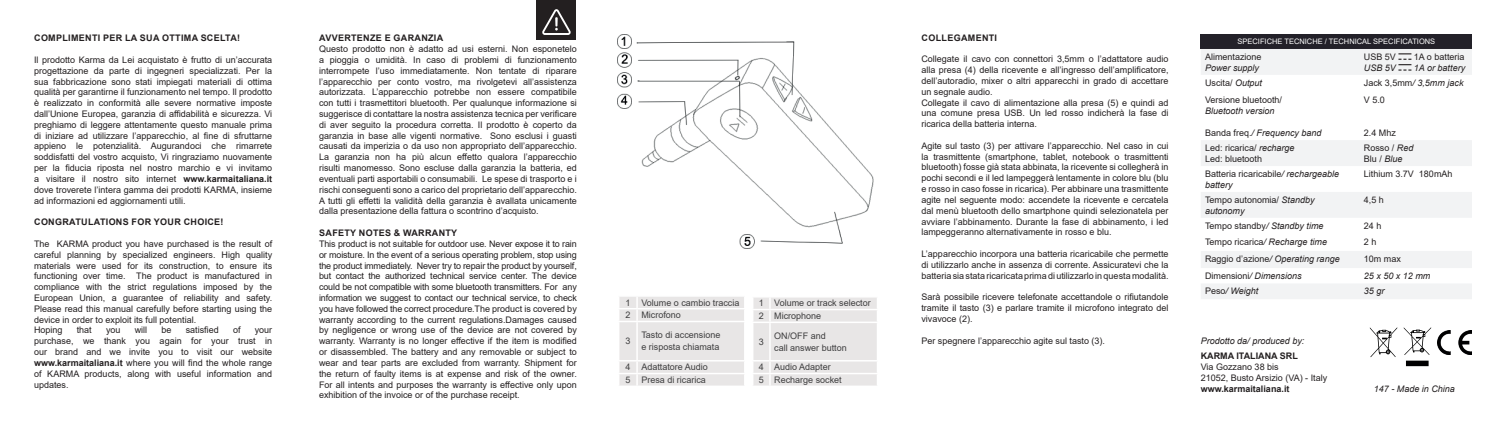
<style>
.page{position:relative;width:1489px;height:426px;background:#fff}
.page>*{position:absolute;margin:0;border:0;box-sizing:border-box;transform-origin:0 0}
.t1{font:9px/10.8px "Arial";color:#231f20;text-align:justify}
.t2{font:italic 9px "Arial";color:#231f20}
.t3{font:9px/12.8px "Arial";color:#3e3e3f}
.t4{font:700 9px "Arial";letter-spacing:.035em;color:#231f20}
.t5{font:700 9px "Arial";color:#231f20}
.t6{font:7.5px "Arial";color:#fff}
.s1{font-weight:700}
.s2{font-style:italic}
.s3{font-style:normal}
</style>
<div class="page">
<svg style="left:619px;top:297px;width:125px;height:89px;background:#e9e8e8"></svg>
<hr style="left:637px;top:385px;width:108px;height:1px;background:#fff">
<svg style="left:753px;top:297px;width:124px;height:89px;background:#eae8e8"></svg>
<hr style="left:770px;top:385px;width:108px;height:1px;background:#fff">
<img style="left:618px;top:34px;width:256px;height:214px">
<div style="left:1200px;top:34px;width:271px;height:15px;background:#232129"></div>
<svg style="left:1201px;top:49px;width:270px;height:250px"></svg>
<svg style="left:1201px;top:140px;width:270px;height:143px"></svg>
<svg style="left:1398px;top:53px;width:13px;height:17px"></svg>
<img style="left:1437px;top:330px;width:33px;height:24px">
<svg style="left:1369px;top:327px;width:27px;height:30px"></svg>
<svg style="left:1403px;top:327px;width:27px;height:38px"></svg>
<div style="left:536px;top:0;width:40px;height:40px;background:#231f20"></div>
<svg style="left:542px;top:9px;width:28px;height:26px"></svg>
<p class="t4" style="left:34px;top:32px;width:207px">COMPLIMENTI PER LA SUA OTTIMA SCELTA!</p>
<p class="t1" style="left:34px;top:54px;width:240px">Il prodotto Karma da Lei acquistato è frutto di un’accurata progettazione da parte di ingegneri specializzati. Per la sua fabbricazione sono stati impiegati materiali di ottima qualità per garantirne il funzionamento nel tempo. Il prodotto è realizzato in conformità alle severe normative imposte dall’Unione Europea, garanzia di affidabilità e sicurezza. Vi preghiamo di leggere attentamente questo manuale prima di iniziare ad utilizzare l’apparecchio, al fine di sfruttarne appieno le potenzialità. Augurandoci che rimarrete soddisfatti del vostro acquisto, Vi ringraziamo nuovamente per la fiducia riposta nel nostro marchio e vi invitamo a visitare il nostro sito internet <span class="s1">www.karmaitaliana.it </span>dove troverete l’intera gamma dei prodotti KARMA, insieme ad informazioni ed aggiornamenti utili.</p>
<p class="t4" style="left:34px;top:215px;width:191px">CONGRATULATIONS FOR YOUR CHOICE!</p>
<p class="t1" style="left:34px;top:238px;width:240px;text-align:left">The KARMA product you have purchased is the result of careful planning by specialized engineers. High quality materials were used for its construction, to ensure its functioning over time. The product is manufactured in compliance with the strict regulations imposed by the European Union, a guarantee of reliability and safety.<br>Please read this manual carefully before starting using the device in order to exploit its full potential.<br>Hoping</p>
<p class="t1" style="left:77px;top:324px;width:17px">that</p>
<p class="t1" style="left:106px;top:324px;width:16px">you</p>
<p class="t1" style="left:135px;top:324px;width:14px">will</p>
<p class="t1" style="left:161px;top:324px;width:12px">be</p>
<p class="t1" style="left:186px;top:324px;width:35px">satisfied</p>
<p class="t1" style="left:233px;top:324px;width:9px">of</p>
<p class="t1" style="left:34px;top:324px;width:240px;text-indent:221px">your purchase, we thank you again for your trust in our brand and we invite you to visit our website <span class="s1">www.karmaitaliana.it</span> where you will find the whole range of KARMA products, along with useful information and updates.</p>
<p class="t4" style="left:319px;top:32px;width:126px">AVVERTENZE E GARANZIA</p>
<p class="t1" style="left:319px;top:43px;width:259px">Questo prodotto non è adatto ad usi esterni. Non esponetelo a pioggia o umidità. In caso di problemi di funzionamento interrompete l’uso immediatamente. Non tentate di riparare l’apparecchio per conto vostro, ma rivolgetevi all’assistenza autorizzata. L’apparecchio potrebbe non essere compatibile con tutti i trasmettitori bluetooth. Per qualunque informazione si suggerisce di contattare la nostra assistenza tecnica per verificare di aver seguito la procedura corretta. Il prodotto è coperto da garanzia in base alle vigenti normative. Sono esclusi i guasti causati da imperizia o da uso non appropriato dell’apparecchio.<br>La garanzia non ha più alcun effetto qualora l’apparecchio risulti manomesso. Sono escluse dalla garanzia la batteria, ed eventuali parti asportabili o consumabili. Le spese di trasporto e i rischi conseguenti sono a carico del proprietario dell’apparecchio.<br>A tutti gli effetti la validità della garanzia è avallata unicamente dalla presentazione della fattura o scontrino d’acquisto.</p>
<p class="t4" style="left:319px;top:226px;width:140px">SAFETY NOTES &amp; WARRANTY</p>
<p class="t1" style="left:319px;top:238px;width:259px">This product is not suitable for outdoor use. Never expose it to rain or moisture. In the event of a serious operating problem, stop using the product immediately. Never try to repair the product by yourself, but contact the authorized technical service center. The device could be not compatible with some bluetooth transmitters. For any information we suggest to contact our technical service, to check you have followed the correct procedure.The product is covered by warranty according to the current regulations.Damages caused by negligence or wrong use of the device are not covered by warranty. Warranty is no longer effective if the item is modified or disassembled. The battery and any removable or subject to wear and tear parts are excluded from warranty. Shipment for the return of faulty items is at expense and risk of the owner.<br>For all intents and purposes the warranty is effective only upon exhibition of the invoice or of the purchase receipt.</p>
<p class="t3" style="left:625px;top:295px;width:115px">1 Volume o cambio traccia<br>2 Microfono</p>
<p class="t3" style="left:625px;top:334px;width:7px">3</p>
<p class="t3" style="left:641px;top:329px;width:81px;line-height:12px">Tasto di accensione e risposta chiamata</p>
<p class="t3" style="left:625px;top:360px;width:84px">4 Adattatore Audio<br>5 Presa di ricarica</p>
<p class="t3" style="left:758px;top:296px;width:113px">1 Volume or track selector<br>2 Microphone</p>
<p class="t3" style="left:758px;top:335px;width:7px">3</p>
<p class="t3" style="left:774px;top:329px;width:74px;line-height:12px">ON/OFF and<br>call answer button</p>
<p class="t3" style="left:758px;top:360px;width:84px">4 Audio Adapter<br>5 Recharge socket</p>
<p class="t4" style="left:921px;top:31px;width:77px">COLLEGAMENTI</p>
<p class="t1" style="left:921px;top:54px;width:248px;text-align:left">Collegate il cavo con connettori 3,5mm o l’adattatore audio alla presa (4) della ricevente e all’ingresso dell’amplificatore, dell’autoradio, mixer o altri apparecchi in grado di accettare un segnale audio.<br>Collegate il cavo di alimentazione alla presa (5) e quindi ad una comune presa USB. Un led rosso indicherà la fase di ricarica della batteria interna.</p>
<p class="t1" style="left:921px;top:140px;width:248px">Agite sul tasto (3) per attivare l’apparecchio. Nel caso in cui la trasmittente (smartphone, tablet, notebook o trasmittenti bluetooth) fosse già stata abbinata, la ricevente si collegherà in pochi secondi e il led lampeggerà lentamente in colore blu (blu e rosso in caso fosse in ricarica). Per abbinare una trasmittente agite nel seguente modo: accendete la ricevente e cercatela dal menù bluetooth dello smartphone quindi selezionatela per avviare l’abbinamento. Durante la fase di abbinamento, i led lampeggeranno alternativamente in rosso e blu.</p>
<p class="t1" style="left:921px;top:248px;width:248px">L’apparecchio incorpora una batteria ricaricabile che permette di utilizzarlo anche in assenza di corrente. Assicuratevi che la batteria sia stata ricaricata prima di utilizzarlo in questa modalità.</p>
<p class="t1" style="left:921px;top:291px;width:248px">Sarà possibile ricevere telefonate accettandole o rifiutandole tramite il tasto (3) e parlare tramite il microfono integrato del vivavoce (2).</p>
<p class="t1" style="left:921px;top:334px;width:185px">Per spegnere l’apparecchio agite sul tasto (3).</p>
<p class="t2" style="left:1200px;top:334px;width:105px">Prodotto da/ produced by:</p>
<p class="t5" style="left:1200px;top:349px;width:99px">KARMA ITALIANA SRL</p>
<p class="t1" style="left:1200px;top:361px;width:128px">Via Gozzano 38 bis<br>21052, Busto Arsizio (VA) - Italy</p>
<p class="t5" style="left:1200px;top:382px;width:90px">www.karmaitaliana.it</p>
<p class="t6" style="left:1237px;top:36px;width:199px">SPECIFICHE TECNICHE / TECHNICAL SPECIFICATIONS</p>
<p class="t1" style="left:1204px;top:51px;width:58px">Alimentazione</p>
<p class="t2" style="left:1204px;top:62px;width:56px">Power supply</p>
<p class="t1" style="left:1363px;top:51px;width:34px">USB 5V</p>
<p class="t1" style="left:1413px;top:51px;width:52px">1A o batteria</p>
<p class="t2" style="left:1363px;top:62px;width:34px">USB 5V</p>
<p class="t2" style="left:1413px;top:62px;width:53px">1A or battery</p>
<p class="t1" style="left:1204px;top:77px;width:59px">Uscita/ <span class="s2">Output</span></p>
<p class="t2" style="left:1363px;top:77px;width:101px"><span class="s3">Jack 3,5mm</span>/ 3,5mm jack</p>
<p class="t1" style="left:1204px;top:95px;width:79px">Versione bluetooth/</p>
<p class="t2" style="left:1204px;top:105px;width:71px">Bluetooth version</p>
<p class="t2" style="left:1204px;top:127px;width:118px"><span class="s3">Banda freq.</span>/ Frequency band</p>
<p class="t1" style="left:1363px;top:95px;width:23px">V 5.0</p>
<p class="t1" style="left:1363px;top:127px;width:34px">2.4 Mhz</p>
<p class="t1" style="left:1204px;top:142px;width:91px">Led: ricarica/ <span class="s2">recharge<br></span>Led: bluetooth</p>
<p class="t1" style="left:1363px;top:142px;width:51px">Rosso / <span class="s2">Red<br></span>Blu / <span class="s2">Blue</span></p>
<p class="t1" style="left:1204px;top:168px;width:136px">Batteria ricaricabile<span class="s2">/ rechargeable battery</span></p>
<p class="t1" style="left:1363px;top:168px;width:90px">Lithium 3.7V 180mAh</p>
<p class="t1" style="left:1204px;top:194px;width:111px">Tempo autonomia/ <span class="s2">Standby autonomy</span></p>
<p class="t1" style="left:1363px;top:194px;width:22px">4,5 h</p>
<p class="t1" style="left:1204px;top:220px;width:120px">Tempo standby<span class="s2">/ Standby time</span></p>
<p class="t1" style="left:1363px;top:220px;width:19px">24 h</p>
<p class="t1" style="left:1204px;top:236px;width:124px">Tempo ricarica<span class="s2">/ Recharge time</span></p>
<p class="t1" style="left:1363px;top:236px;width:14px">2 h</p>
<p class="t2" style="left:1204px;top:252px;width:136px"><span class="s3">Raggio d’azione</span>/ Operating range</p>
<p class="t1" style="left:1363px;top:253px;width:39px">10m max</p>
<p class="t2" style="left:1204px;top:270px;width:98px"><span class="s3">Dimensioni</span>/ Dimensions</p>
<p class="t2" style="left:1363px;top:270px;width:68px">25 x 50 x 12 mm</p>
<p class="t2" style="left:1204px;top:285px;width:55px"><span class="s3">Peso</span>/ Weight</p>
<p class="t2" style="left:1363px;top:285px;width:22px">35 gr</p>
<p class="t2" style="left:1373px;top:383px;width:83px">147 - Made in China</p>
</div>
